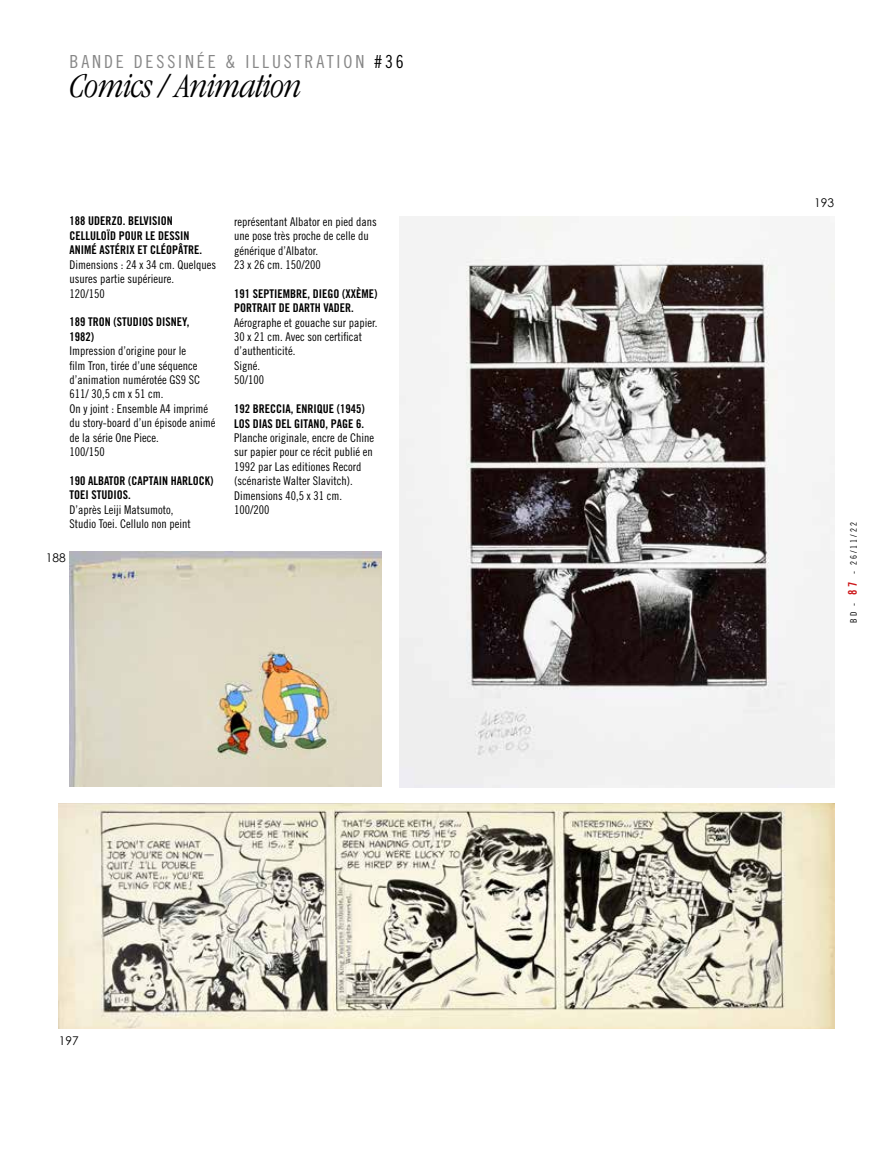
<style>
.page{position:relative;width:893px;height:1149px;background:#fff}
.page>*{position:absolute;margin:0;border:0;box-sizing:border-box;transform-origin:0 0}
.t1{font:italic 300 condensed 36px "Garamond";letter-spacing:-.015em;color:#000}
.t2{font:18px "Trade Gothic Cond Eighteen";letter-spacing:.16em;color:#878787}
.t3{font:12px/14.4px "Trade Gothic Cond Eighteen";color:#000}
.t4{font:12px/14.4px "Trade Gothic Bold Cond Twenty";color:#000}
.t5{font:12px "Century Gothic";color:#000}
.t6{font:9px "Trade Gothic Cond Eighteen";letter-spacing:.22em;color:#000}
.s1{color:#000}
.s2{font-family:"Trade Gothic Bold Cond Twenty";font-size:12px;color:#cd171a}
</style>
<div class="page">
<img style="left:69px;top:551px;width:312px;height:235px">
<img style="left:399px;top:216px;width:435px;height:571px">
<img style="left:59px;top:803px;width:775px;height:225px">
<h2 class="t2" style="left:69px;top:51px;width:336px">BANDE DESSINÉE &amp; ILLUSTRATION <span class="s1">#36</span></h2>
<h1 class="t1" style="left:69px;top:66px;width:234px">Comics / Animation</h1>
<p class="t4" style="left:69px;top:214px;width:134px">188 UDERZO. BELVISION<br>CELLULOÏD POUR LE DESSIN<br>ANIMÉ ASTÉRIX ET CLÉOPÂTRE.</p>
<p class="t3" style="left:69px;top:257px;width:148px">Dimensions : 24 x 34 cm. Quelques usures partie supérieure.<br>120/150</p>
<p class="t4" style="left:69px;top:315px;width:121px">189 TRON (STUDIOS DISNEY,<br>1982)</p>
<p class="t3" style="left:69px;top:343px;width:147px">Impression d’origine pour le<br>film Tron, tirée d’une séquence d’animation numérotée GS9 SC<br>611/ 30,5 cm x 51 cm.<br>On y joint : Ensemble A4 imprimé du story-board d’un épisode animé de la série One Piece.<br>100/150</p>
<p class="t4" style="left:69px;top:473px;width:145px">190 ALBATOR (CAPTAIN HARLOCK)<br>TOEI STUDIOS.</p>
<p class="t3" style="left:69px;top:502px;width:123px">D’après Leiji Matsumoto,<br>Studio Toei. Cellulo non peint</p>
<p class="t5" style="left:46px;top:550px;width:21px">188</p>
<p class="t3" style="left:234px;top:214px;width:144px">représentant Albator en pied dans une pose très proche de celle du générique d’Albator.<br>23 x 26 cm. 150/200</p>
<p class="t4" style="left:234px;top:286px;width:145px">191 SEPTIEMBRE, DIEGO (XXÈME)<br>PORTRAIT DE DARTH VADER.</p>
<p class="t3" style="left:234px;top:315px;width:145px">Aérographe et gouache sur papier.<br>30 x 21 cm. Avec son certificat d’authenticité.<br>Signé.<br>50/100</p>
<p class="t4" style="left:234px;top:401px;width:132px">192 BRECCIA, ENRIQUE (1945)<br>LOS DIAS DEL GITANO, PAGE 6.</p>
<p class="t3" style="left:234px;top:430px;width:141px">Planche originale, encre de Chine sur papier pour ce récit publié en<br>1992 par Las editiones Record (scénariste Walter Slavitch).<br>Dimensions 40,5 x 31 cm.<br>100/200</p>
<p class="t5" style="left:59px;top:1033px;width:21px">197</p>
<p class="t5" style="left:814px;top:195px;width:21px">193</p>
<p class="t6" style="left:848px;top:622px;width:102px;rotate:-90deg">BD - <span class="s2">87</span> - 26/11/22</p>
</div>
